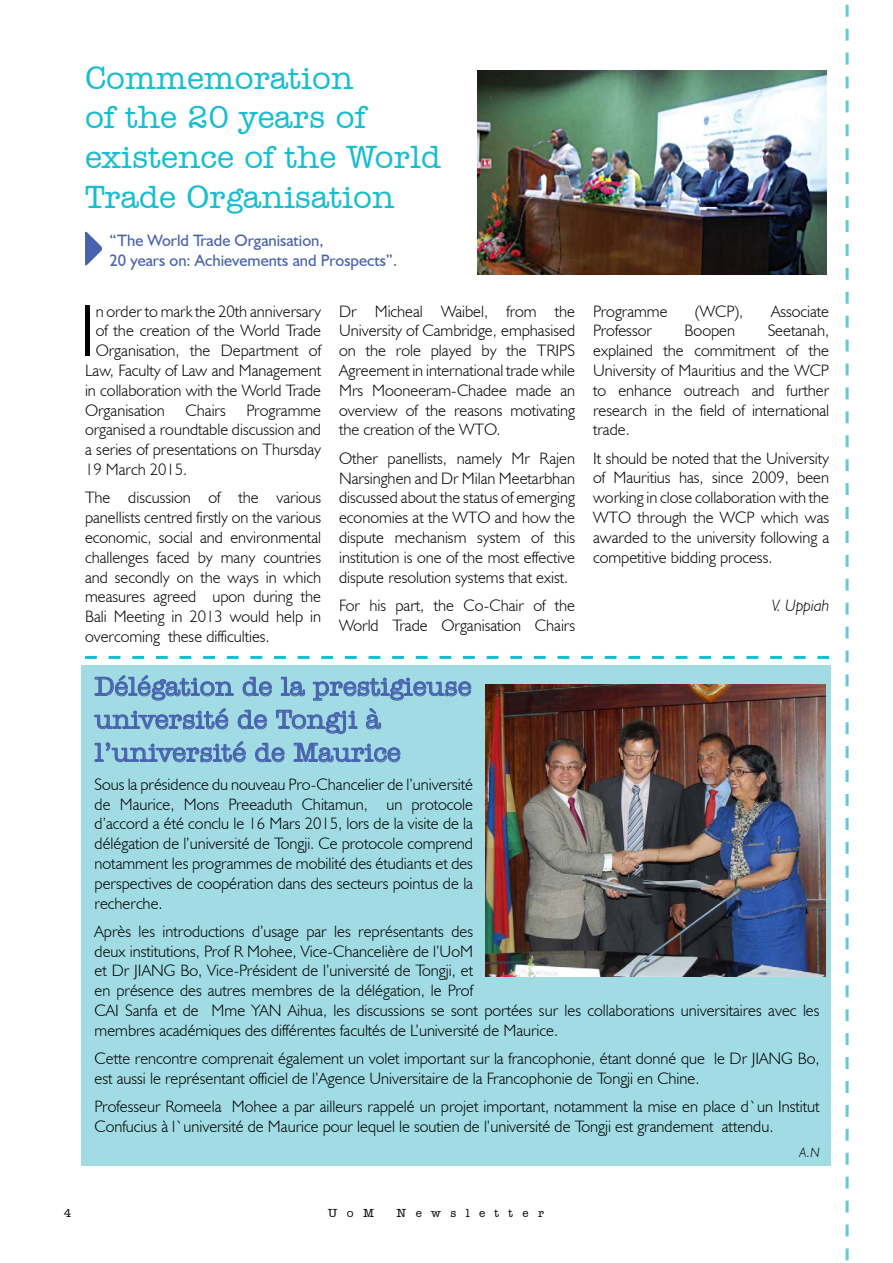
<style>
.page{position:relative;width:893px;height:1263px;background:#fff}
.page>*{position:absolute;margin:0;border:0;box-sizing:border-box;transform-origin:0 0}
.t1{font:300 74.4px "Humanist 521 BT";color:#000}
.t2{font:500 33px/39.6px "Amer Typewriter IT Cby BT";color:#16becf}
.t3{font:500 27px/33px "Amer Typewriter IT Cby BT";color:#4862ad}
.t4{font:300 16.5px/19.8px "Humanist 521 BT";color:#000;text-align:justify}
.t5{font:16.5px/19.8px "Humanist 521 BT";color:#4862ad}
.t6{font:italic 300 16.5px "Humanist 521 BT";color:#000}
.t7{font:italic 300 13.5px "Humanist 521 BT";color:#000}
.t8{font:500 12px "Amer Typewriter IT Cby BT";letter-spacing:.78em;color:#000}
</style>
<div class="page">
<svg style="left:846px;top:4px;width:3px;height:1257px"></svg>
<div style="left:82px;top:665px;width:749px;height:501px;background:#a1dbe4"></div>
<img style="left:477px;top:71px;width:349px;height:203px">
<svg style="left:85px;top:232px;width:17px;height:33px"></svg>
<svg style="left:85px;top:656px;width:744px;height:3px"></svg>
<svg style="left:94px;top:675px;width:140px;height:26px"></svg>
<svg style="left:242px;top:676px;width:30px;height:21px"></svg>
<svg style="left:280px;top:676px;width:25px;height:21px"></svg>
<svg style="left:312px;top:677px;width:159px;height:24px"></svg>
<svg style="left:94px;top:708px;width:135px;height:22px"></svg>
<svg style="left:237px;top:709px;width:30px;height:21px"></svg>
<svg style="left:276px;top:709px;width:82px;height:25px"></svg>
<svg style="left:366px;top:708px;width:15px;height:22px"></svg>
<svg style="left:94px;top:741px;width:152px;height:22px"></svg>
<svg style="left:255px;top:742px;width:30px;height:21px"></svg>
<svg style="left:293px;top:742px;width:108px;height:21px"></svg>
<img style="left:486px;top:685px;width:340px;height:292px">
<h2 class="t2" style="left:85px;top:57px;width:358px">Commemoration<br>of the 20 years of existence of the World<br>Trade Organisation</h2>
<p class="t5" style="left:110px;top:230px;width:289px">“The World Trade Organisation,<br>20 years on: Achievements and Prospects”.</p>
<h1 class="t1" style="left:79px;top:285px;width:18px">I</h1>
<p class="t4" style="left:96px;top:301px;width:227px">n order to mark the 20th anniversary</p>
<p class="t4" style="left:96px;top:321px;width:227px">of the creation of the World Trade</p>
<p class="t4" style="left:96px;top:340px;width:227px">Organisation, the Department of</p>
<p class="t4" style="left:85px;top:360px;width:238px">Law, Faculty of Law and Management</p>
<p class="t4" style="left:85px;top:380px;width:238px">in collaboration with the World Trade</p>
<p class="t4" style="left:85px;top:400px;width:81px">Organisation</p>
<p class="t4" style="left:186px;top:400px;width:42px">Chairs</p>
<p class="t4" style="left:85px;top:400px;width:238px;text-indent:162px">Programme organised a roundtable discussion and a series of presentations on Thursday 19 March 2015.</p>
<p class="t4" style="left:85px;top:487px;width:238px">The discussion of the various panellists centred firstly on the various economic, social and environmental challenges faced by many countries and secondly on the ways in which measures agreed upon during the Bali Meeting in 2013 would help in overcoming these difficulties.</p>
<p class="t4" style="left:339px;top:301px;width:238px">Dr Micheal Waibel, from the University of Cambridge, emphasised on the role played by the TRIPS Agreement in international trade while Mrs Mooneeram-Chadee made an overview of the reasons motivating the creation of the WTO.</p>
<p class="t4" style="left:339px;top:448px;width:238px">Other panellists, namely Mr Rajen Narsinghen and Dr Milan Meetarbhan discussed about the status of emerging economies at the WTO and how the dispute mechanism system of this institution is one of the most effective dispute resolution systems that exist.</p>
<p class="t4" style="left:339px;top:595px;width:238px">For his part, the Co-Chair of the<br>World Trade Organisation Chairs</p>
<p class="t4" style="left:593px;top:301px;width:76px">Programme</p>
<p class="t4" style="left:695px;top:301px;width:50px">(WCP),</p>
<p class="t4" style="left:771px;top:301px;width:60px">Associate</p>
<p class="t4" style="left:593px;top:321px;width:60px">Professor</p>
<p class="t4" style="left:685px;top:321px;width:52px">Boopen</p>
<p class="t4" style="left:593px;top:321px;width:238px;text-indent:175px">Seetanah, explained the commitment of the University of Mauritius and the WCP to enhance outreach and further research in the field of international trade.</p>
<p class="t4" style="left:593px;top:448px;width:238px">It should be noted that the University of Mauritius has, since 2009, been working in close collaboration with the WTO through the WCP which was awarded to the university following a competitive bidding process.</p>
<p class="t6" style="left:772px;top:595px;width:59px">V. Uppiah</p>
<h3 class="t3" style="left:95px;top:669px;width:378px">Délégation de la prestigieuse université de Tongji à l’université de Maurice</h3>
<p class="t4" style="left:95px;top:774px;width:380px">Sous la présidence du nouveau Pro-Chancelier de l’université de Maurice, Mons Preeaduth Chitamun, un protocole d’accord a été conclu le 16 Mars 2015, lors de la visite de la délégation de l’université de Tongji. Ce protocole comprend notamment les programmes de mobilité des étudiants et des perspectives de coopération dans des secteurs pointus de la recherche.</p>
<p class="t4" style="left:95px;top:921px;width:726px;text-align:left">Après les introductions d’usage par les représentants des<br>deux institutions, Prof R Mohee, Vice-Chancelière de l’UoM<br>et Dr JIANG Bo, Vice-Président de l’université de Tongji, et<br>en présence des autres membres de la délégation, le Prof<br>CAI Sanfa et de Mme YAN Aihua, les discussions se sont portées sur les collaborations universitaires avec les membres académiques des différentes facultés de L’université de Maurice.</p>
<p class="t4" style="left:95px;top:1048px;width:726px">Cette rencontre comprenait également un volet important sur la francophonie, étant donné que le Dr JIANG Bo, est aussi le représentant officiel de l’Agence Universitaire de la Francophonie de Tongji en Chine.</p>
<p class="t4" style="left:95px;top:1096px;width:726px">Professeur Romeela Mohee a par ailleurs rappelé un projet important, notamment la mise en place d`un Institut<br>Confucius à l`université de Maurice pour lequel le soutien de l’université de Tongji est grandement attendu.</p>
<p class="t7" style="left:799px;top:1144px;width:22px">A.N</p>
<p class="t8" style="left:64px;top:1205px;width:9px">4</p>
<p class="t8" style="left:328px;top:1205px;width:48px">UoM</p>
<p class="t8" style="left:397px;top:1205px;width:149px">Newsletter</p>
</div>
